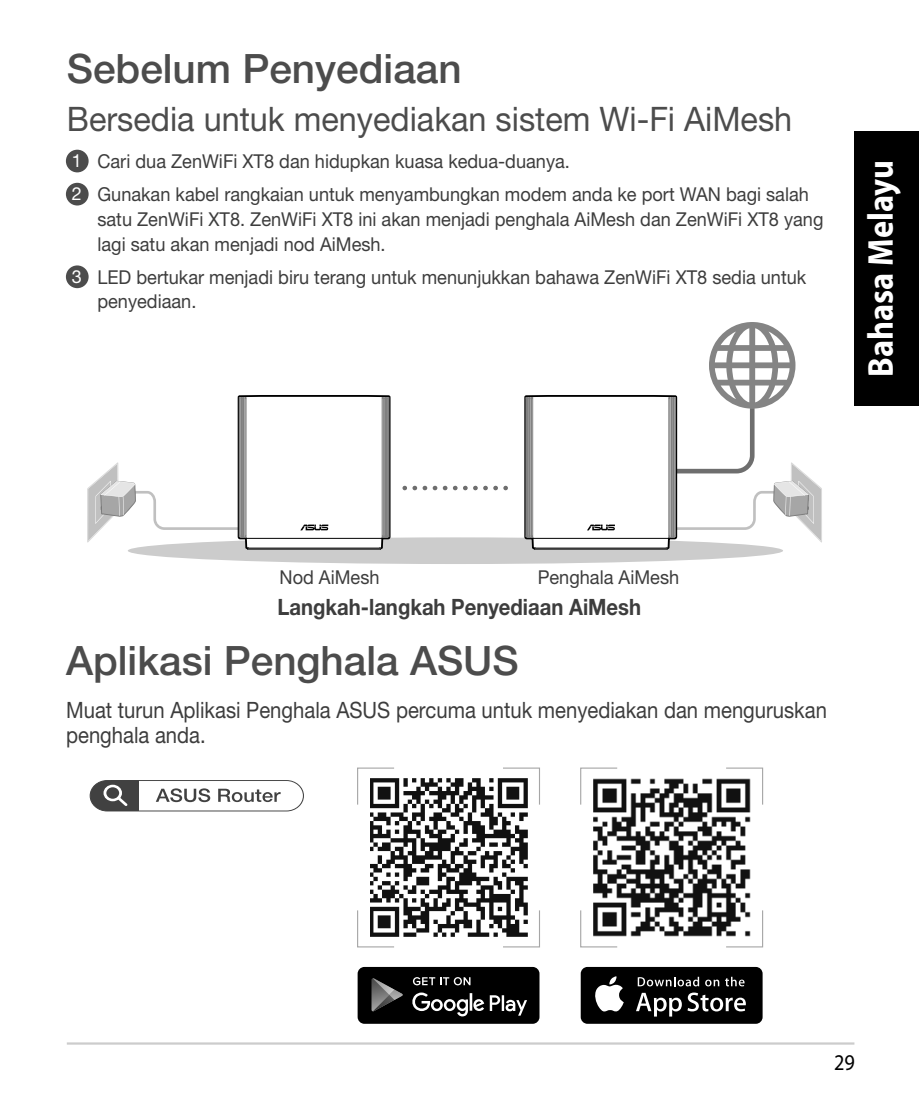
<style>
.page{position:relative;width:919px;height:1098px;background:#fff}
.page>*{position:absolute;margin:0;border:0;box-sizing:border-box;transform-origin:0 0}
.t1{font:500 40.5px "Helvetica Neue LT Pro";color:#4c4c4c}
.t2{font:700 36px "Myriad Pro";color:#fff;scale:.9 1}
.t3{font:33.75px "Helvetica Neue LT Pro";color:#4c4c4c;scale:.96 1}
.t4{font:22.5px/24.8px "Helvetica Neue LT Pro";color:#3d3d3d;scale:.9 1}
.t5{font:700 22.5px "Helvetica Neue LT Pro";color:#3d3d3d;scale:.9 1}
.t6{font:22.5px "Myriad Pro";color:#000;scale:.9 1}
.t7{font:19.12px/24.8px "Helvetica Neue LT Pro";color:#3d3d3d;scale:.95 1}
.s1{font-size:18px;color:#fff}
</style>
<div class="page">
<hr style="left:67px;top:1041px;width:787px;height:3px;background:#ccc">
<div style="left:128px;top:537px;width:655px;height:27px;background:#ccc;border-radius:50%"></div>
<svg style="left:414px;top:485px;width:92px;height:5px"></svg>
<svg style="left:87px;top:395px;width:304px;height:169px"></svg>
<hr style="left:246px;top:537px;width:137px;height:1px;background:#000">
<hr style="left:248px;top:547px;width:132px;height:1px;background:#808080">
<svg style="left:523px;top:322px;width:299px;height:242px"></svg>
<hr style="left:532px;top:537px;width:137px;height:1px;background:#000">
<hr style="left:534px;top:547px;width:133px;height:1px;background:#808080">
<div style="left:66px;top:150px;width:23px;height:22px;background:#4c4c4c;border-radius:50%"></div>
<div style="left:66px;top:183px;width:23px;height:22px;background:#4c4c4c;border-radius:50%"></div>
<div style="left:66px;top:265px;width:23px;height:23px;background:#4c4c4c;border-radius:50%"></div>
<svg style="left:89px;top:780px;width:215px;height:31px"></svg>
<div style="left:357px;top:966px;width:182px;height:57px;background:#000;border-radius:7px"></div>
<svg style="left:371px;top:978px;width:31px;height:32px"></svg>
<svg style="left:412px;top:992px;width:115px;height:24px"></svg>
<svg style="left:413px;top:977px;width:57px;height:7px"></svg>
<img style="left:370px;top:778px;width:157px;height:157px">
<svg style="left:357px;top:767px;width:38px;height:38px"></svg>
<svg style="left:502px;top:767px;width:38px;height:38px"></svg>
<svg style="left:357px;top:908px;width:38px;height:39px"></svg>
<svg style="left:502px;top:908px;width:38px;height:39px"></svg>
<div style="left:580px;top:966px;width:182px;height:57px;background:#000;border-radius:7px"></div>
<svg style="left:595px;top:976px;width:28px;height:35px"></svg>
<svg style="left:636px;top:992px;width:45px;height:24px"></svg>
<svg style="left:687px;top:992px;width:58px;height:19px"></svg>
<svg style="left:637px;top:976px;width:62px;height:10px"></svg>
<svg style="left:705px;top:979px;width:14px;height:7px"></svg>
<svg style="left:725px;top:976px;width:19px;height:10px"></svg>
<svg style="left:580px;top:767px;width:38px;height:38px"></svg>
<svg style="left:726px;top:767px;width:37px;height:38px"></svg>
<svg style="left:580px;top:910px;width:38px;height:37px"></svg>
<svg style="left:725px;top:910px;width:38px;height:37px"></svg>
<img style="left:593px;top:778px;width:157px;height:157px">
<div style="left:854px;top:131px;width:64px;height:274px;background:#000"></div>
<p class="t1" style="left:67px;top:44px;width:396px">Sebelum Penyediaan</p>
<p class="t3" style="left:67px;top:98px;width:757px">Bersedia untuk menyediakan sistem Wi-Fi AiMesh</p>
<p class="t7" style="left:72px;top:144px;width:777px;line-height:33.1px"><span class="s1">1</span> Cari dua ZenWiFi XT8 dan hidupkan kuasa kedua-duanya.<br><span class="s1">2</span> Gunakan kabel rangkaian untuk menyambungkan modem anda ke port WAN bagi salah</p>
<p class="t7" style="left:97px;top:206px;width:765px">satu ZenWiFi XT8. ZenWiFi XT8 ini akan menjadi penghala AiMesh dan ZenWiFi XT8 yang lagi satu akan menjadi nod AiMesh.</p>
<p class="t7" style="left:97px;top:264px;width:747px;text-indent:-25px"><span class="s1">3</span> LED bertukar menjadi biru terang untuk menunjukkan bahawa ZenWiFi XT8 sedia untuk penyediaan.</p>
<p class="t2" style="left:857px;top:376px;width:242px;rotate:-90deg">Bahasa Melayu</p>
<p class="t7" style="left:279px;top:564px;width:107px">Nod AiMesh</p>
<p class="t7" style="left:537px;top:564px;width:150px">Penghala AiMesh</p>
<p class="t5" style="left:277px;top:593px;width:405px">Langkah-langkah Penyediaan AiMesh</p>
<p class="t1" style="left:66px;top:635px;width:454px">Aplikasi Penghala ASUS</p>
<p class="t4" style="left:66px;top:696px;width:846px">Muat turun Aplikasi Penghala ASUS percuma untuk menyediakan dan menguruskan penghala anda.</p>
<p class="t6" style="left:833px;top:1047px;width:25px">29</p>
</div>
